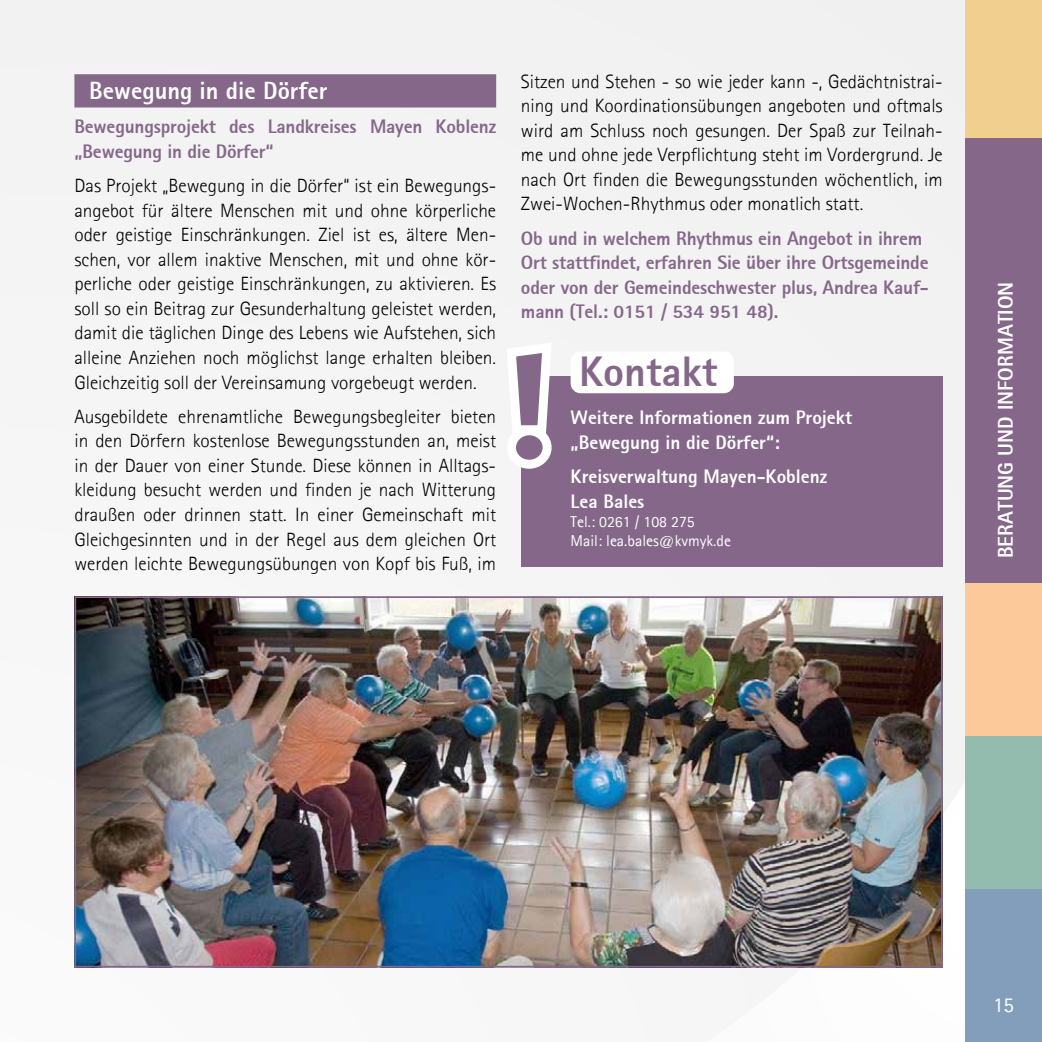
<style>
.page{position:relative;width:1042px;height:1042px;background:#fff}
.page>*{position:absolute;margin:0;border:0;box-sizing:border-box;transform-origin:0 0}
.t1{font:800 42px "Agfa Rotis Sans Serif";color:#85678a}
.t2{font:800 24.5px "Agfa Rotis Sans Serif";color:#fff}
.t3{font:800 21px "Agfa Rotis Sans Serif";color:#fff}
.t4{font:21px "Agfa Rotis Sans Serif";color:#fff}
.t5{font:300 19.25px/24.5px "Agfa Rotis Sans Serif";color:#000;text-align:justify}
.t6{font:800 19.25px/24.5px "Agfa Rotis Sans Serif";letter-spacing:-.01em;color:#85678a}
.t7{font:800 19.25px/24.5px "Agfa Rotis Sans Serif";color:#fff}
.t8{font:15.75px/19.2px "Agfa Rotis Sans Serif";color:#fff}
</style>
<div class="page">
<div style="left:0;top:0;width:965px;height:968px;background:#f3f3f3"></div>
<div style="left:965px;top:0;width:77px;height:138px;background:#f0cf8f"></div>
<div style="left:965px;top:138px;width:77px;height:445px;background:#85678a"></div>
<div style="left:965px;top:583px;width:77px;height:153px;background:#fbc99a"></div>
<div style="left:965px;top:736px;width:77px;height:153px;background:#94bcae"></div>
<div style="left:965px;top:889px;width:77px;height:153px;background:#839ebb"></div>
<div style="left:74px;top:74px;width:422px;height:33px;background:#85678a"></div>
<div style="left:521px;top:376px;width:422px;height:190px;background:#85678a"></div>
<svg style="left:501px;top:338px;width:55px;height:135px"></svg>
<div style="left:570px;top:352px;width:164px;height:41px;background:#fff;border-radius:10px"></div>
<img style="left:77px;top:599px;width:863px;height:365px">
<div style="left:74px;top:596px;width:869px;height:371px;border:2px solid #85678a"></div>
<p class="t5" style="left:521px;top:69px;width:423px">Sitzen und Stehen - so wie jeder kann -, Gedächtnistrai&shy;ning und Koordinationsübungen angeboten und oftmals wird am Schluss noch gesungen. Der Spaß zur Teilnah&shy;me und ohne jede Verpflichtung steht im Vordergrund. Je nach Ort finden die Bewegungsstunden wöchentlich, im Zwei-Wochen-Rhythmus oder monatlich statt.</p>
<p class="t6" style="left:521px;top:226px;width:409px">Ob und in welchem Rhythmus ein Angebot in ihrem Ort stattfindet, erfahren Sie über ihre Ortsgemeinde oder von der Gemeindeschwester plus, Andrea Kauf&shy;mann (Tel.: 0151 / 534 951 48).</p>
<p class="t2" style="left:89px;top:75px;width:240px">Bewegung in die Dörfer</p>
<p class="t6" style="left:74px;top:114px;width:423px">Bewegungsprojekt des Landkreises Mayen Koblenz „Bewegung in die Dörfer“</p>
<p class="t5" style="left:74px;top:173px;width:423px">Das Projekt „Bewegung in die Dörfer“ ist ein Bewegungs&shy;angebot für ältere Menschen mit und ohne körperliche oder geistige Einschränkungen. Ziel ist es, ältere Men&shy;schen, vor allem inaktive Menschen, mit und ohne kör&shy;perliche oder geistige Einschränkungen, zu aktivieren. Es soll so ein Beitrag zur Gesunderhaltung geleistet werden, damit die täglichen Dinge des Lebens wie Aufstehen, sich alleine Anziehen noch möglichst lange erhalten bleiben.<br>Gleichzeitig soll der Vereinsamung vorgebeugt werden.</p>
<p class="t5" style="left:74px;top:404px;width:423px">Ausgebildete ehrenamtliche Bewegungsbegleiter bieten in den Dörfern kostenlose Bewegungsstunden an, meist in der Dauer von einer Stunde. Diese können in Alltags&shy;kleidung besucht werden und finden je nach Witterung draußen oder drinnen statt. In einer Gemeinschaft mit Gleichgesinnten und in der Regel aus dem gleichen Ort werden leichte Bewegungsübungen von Kopf bis Fuß, im</p>
<p class="t7" style="left:570px;top:405px;width:283px">Weitere Informationen zum Projekt „Bewegung in die Dörfer“:</p>
<h1 class="t1" style="left:579px;top:345px;width:140px">Kontakt</h1>
<p class="t7" style="left:570px;top:464px;width:258px">Kreisverwaltung Mayen-Koblenz<br>Lea Bales</p>
<p class="t8" style="left:570px;top:512px;width:162px">Tel.: 0261 / 108 275<br>Mail: lea.bales@kvmyk.de</p>
<p class="t3" style="left:992px;top:558px;width:278px;rotate:-90deg">BERATUNG UND INFORMATION</p>
<p class="t4" style="left:993px;top:992px;width:22px">15</p>
</div>
